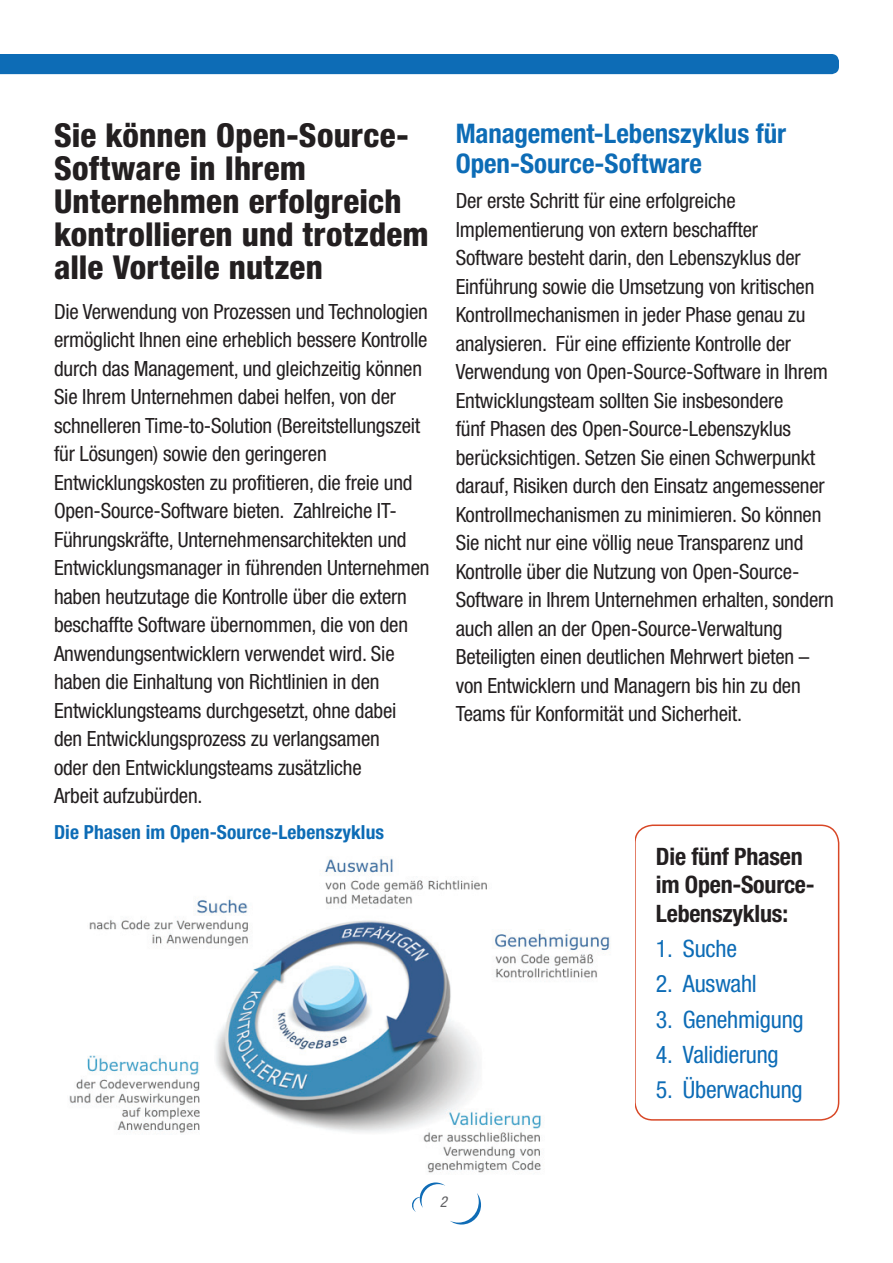
<style>
.page{position:relative;width:893px;height:1263px;background:#fff}
.page>*{position:absolute;margin:0;border:0;box-sizing:border-box;transform-origin:0 0}
.t1{font:800 condensed 33px/33px "Helvetica Neue LT Std";letter-spacing:.005em;color:#231f20}
.t2{font:700 condensed 27px/30px "Helvetica Neue LT Std";color:#0d6cb6}
.t3{font:condensed 24px "Helvetica Neue LT Std";letter-spacing:-.01em;color:#0d6cb6}
.t4{font:700 condensed 24px/28.5px "Helvetica Neue LT Std";letter-spacing:-.01em;color:#231f20}
.t5{font:condensed 21px/28.5px "Helvetica Neue LT Std";letter-spacing:-.01em;color:#231f20}
.t6{font:700 condensed 19.5px "Helvetica Neue LT Std";letter-spacing:.005em;color:#0d6cb6}
.t7{font:italic condensed 15px "Helvetica Neue LT Std";color:#5f5f62}
</style>
<div class="page">
<svg style="left:412px;top:1182px;width:69px;height:42px"></svg>
<div style="left:0;top:54px;width:839px;height:20px;background:#0d6cb6"></div>
<div style="left:634px;top:824px;width:205px;height:297px;border:2px solid #d84726;border-radius:18px"></div>
<img style="left:69px;top:858px;width:541px;height:315px">
<h1 class="t1" style="left:54px;top:119px;width:376px">Sie können Open-Source-<br>Software in Ihrem<br>Unternehmen erfolgreich kontrollieren und trotzdem alle Vorteile nutzen</h1>
<p class="t5" style="left:54px;top:297px;width:377px">Die Verwendung von Prozessen und Technologien ermöglicht Ihnen eine erheblich bessere Kontrolle durch das Management, und gleichzeitig können Sie Ihrem Unternehmen dabei helfen, von der schnelleren Time-to-Solution (Bereitstellungszeit für Lösungen) sowie den geringeren Entwicklungskosten zu profitieren, die freie und Open-Source-Software bieten. Zahlreiche IT-Führungskräfte, Unternehmensarchitekten und Entwicklungsmanager in führenden Unternehmen haben heutzutage die Kontrolle über die extern beschaffte Software übernommen, die von den Anwendungsentwicklern verwendet wird. Sie haben die Einhaltung von Richtlinien in den Entwicklungsteams durchgesetzt, ohne dabei den Entwicklungsprozess zu verlangsamen<br>oder den Entwicklungsteams zusätzliche<br>Arbeit aufzubürden.</p>
<p class="t6" style="left:54px;top:821px;width:332px">Die Phasen im Open-Source-Lebenszyklus</p>
<p class="t2" style="left:456px;top:118px;width:332px">Management-Lebenszyklus für<br>Open-Source-Software</p>
<p class="t5" style="left:456px;top:187px;width:380px">Der erste Schritt für eine erfolgreiche Implementierung von extern beschaffter<br>Software besteht darin, den Lebenszyklus der Einführung sowie die Umsetzung von kritischen Kontrollmechanismen in jeder Phase genau zu analysieren. Für eine effiziente Kontrolle der Verwendung von Open-Source-Software in Ihrem Entwicklungsteam sollten Sie insbesondere<br>fünf Phasen des Open-Source-Lebenszyklus berücksichtigen. Setzen Sie einen Schwerpunkt darauf, Risiken durch den Einsatz angemessener Kontrollmechanismen zu minimieren. So können Sie nicht nur eine völlig neue Transparenz und Kontrolle über die Nutzung von Open-Source-Software in Ihrem Unternehmen erhalten, sondern auch allen an der Open-Source-Verwaltung Beteiligten einen deutlichen Mehrwert bieten – von Entwicklern und Managern bis hin zu den Teams für Konformität und Sicherheit.</p>
<p class="t4" style="left:656px;top:842px;width:160px">Die fünf Phasen im Open-Source-<br>Lebenszyklus:</p>
<p class="t3" style="left:656px;top:935px;width:83px">1. Suche</p>
<p class="t3" style="left:656px;top:970px;width:102px">2. Auswahl</p>
<p class="t3" style="left:656px;top:1005px;width:149px">3. Genehmigung</p>
<p class="t3" style="left:656px;top:1040px;width:124px">4. Validierung</p>
<p class="t3" style="left:656px;top:1076px;width:148px">5. Überwachung</p>
<p class="t7" style="left:440px;top:1193px;width:9px">2</p>
</div>
